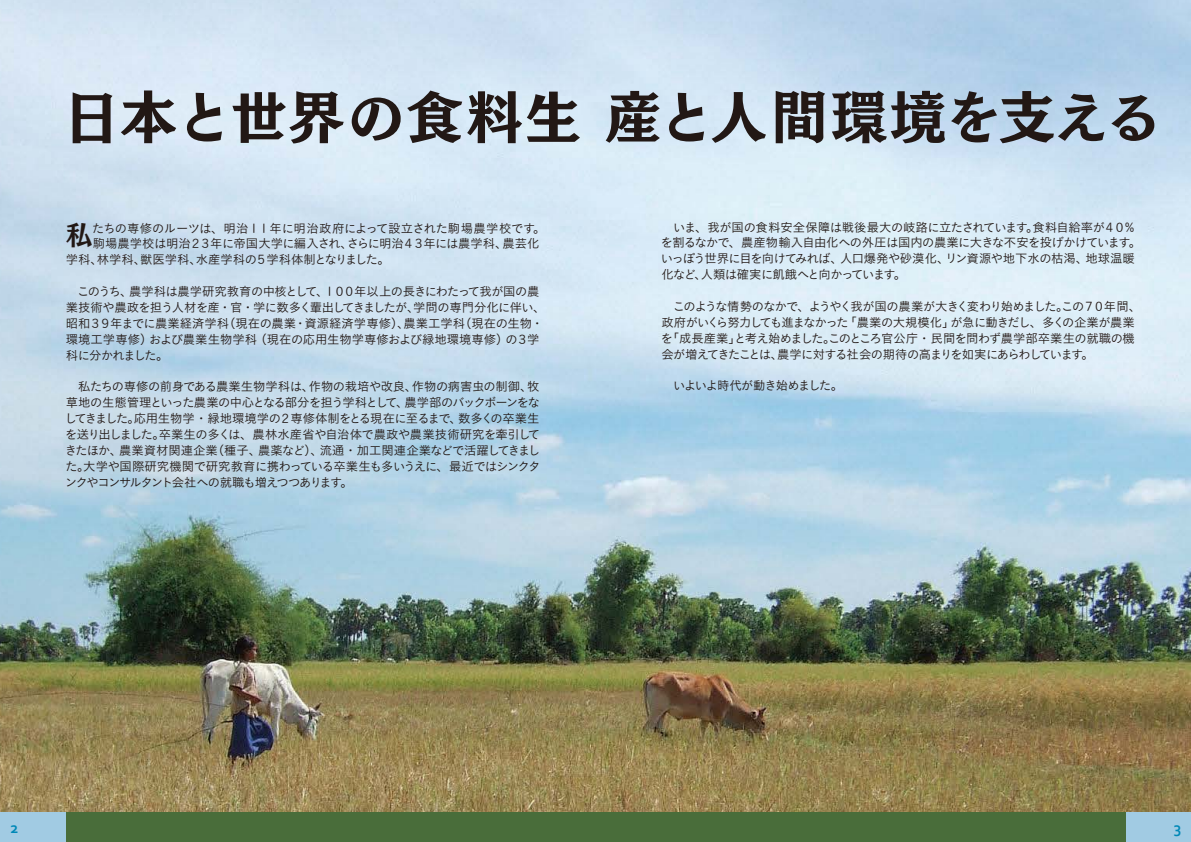
<style>
.page{position:relative;width:1191px;height:842px;background:#fff}
.page>*{position:absolute;margin:0;border:0;box-sizing:border-box;transform-origin:0 0}
.t1{font:56px "Mode Min B Large Std E";letter-spacing:.015em;color:#221815}
.t2{font:26.8px "Mode Min B Large Std B";color:#221815}
.t3{font:700 16px "Corbel";color:#0088b7}
.t4{font:12.4px/15.9px "Koburina Go Std W3";letter-spacing:-.05em;color:#221815}
.t5{font:12.4px "Koburina Go Std W3";letter-spacing:-.025em;color:#221815}
.t6{font:12.4px "Koburina Go Std W3";color:#221815}
.t7{font:12.4px "Koburina Go Std W3";letter-spacing:-.09em;color:#221815}
</style>
<div class="page">
<img style="left:0;top:0;width:1191px;height:813px">
<div style="left:0;top:813px;width:1191px;height:29px;background:#496d3a"></div>
<div style="left:0;top:813px;width:66px;height:29px;background:#a1cbe3"></div>
<div style="left:1126px;top:813px;width:65px;height:29px;background:#a1cbe3"></div>
<p class="t1" style="left:64px;top:70px;width:1099px">日本と世界の食料生産と人間環境を支える</p>
<p class="t2" style="left:66px;top:213px;width:28px">私</p>
<p class="t5" style="left:92px;top:218px;width:455px">たちの専修のルーツは、明治１１年に明治政府によって設立された駒場農学校です。</p>
<p class="t4" style="left:93px;top:236px;width:448px">駒場農学校は明治２３年に帝国大学に編入され、さらに明治４３年には農学科、農芸化</p>
<p class="t6" style="left:66px;top:250px;width:325px">学科、林学科、獣医学科、水産学科の５学科体制となりました。</p>
<p class="t4" style="left:66px;top:283px;width:481px">　このうち、農学科は農学研究教育の中核として、１００年以上の長きにわたって我が国の農業技術や農政を担う人材を産・官・学に数多く輩出してきましたが、学問の専門分化に伴い、昭和３９年までに農業経済学科（現在の農業・資源経済学専修）、農業工学科（現在の生物・環境工学専修）および農業生物学科（現在の応用生物学専修および緑地環境専修）の３学科に分かれました。</p>
<p class="t4" style="left:65px;top:379px;width:477px;text-align:justify">　私たちの専修の前身である農業生物学科は、作物の栽培や改良、作物の病害虫の制御、牧草地の生態管理といった農業の中心となる部分を担う学科として、農学部のバックボーンをなしてきました。応用生物学・緑地環境学の２専修体制をとる現在に至るまで、数多くの卒業生を送り出しました。卒業生の多くは、農林水産省や自治体で農政や農業技術研究を牽引してきたほか、農業資材関連企業（種子、農薬など）、流通・加工関連企業などで活躍してきました。大学や国際研究機関で研究教育に携わっている卒業生も多いうえに、最近ではシンクタンクやコンサルタント会社への就職も増えつつあります。</p>
<p class="t4" style="left:661px;top:219px;width:482px">　いま、我が国の食料安全保障は戦後最大の岐路に立たされています。食料自給率が４０％を割るなかで、農産物輸入自由化への外圧は国内の農業に大きな不安を投げかけています。いっぽう世界に目を向けてみれば、人口爆発や砂漠化、リン資源や地下水の枯渇、地球温暖化など、人類は確実に飢餓へと向かっています。</p>
<p class="t4" style="left:661px;top:298px;width:482px">　このような情勢のなかで、ようやく我が国の農業が大きく変わり始めました。この７０年間、政府がいくら努力しても進まなかった「農業の大規模化」が急に動きだし、多くの企業が農業を「成長産業」と考え始めました。このところ官公庁・民間を問わず農学部卒業生の就職の機会が増えてきたことは、農学に対する社会の期待の高まりを如実にあらわしています。</p>
<p class="t7" style="left:661px;top:376px;width:183px">　いよいよ時代が動き始めました。</p>
<p class="t3" style="left:10px;top:818px;width:9px">2</p>
<p class="t3" style="left:1173px;top:818px;width:9px">3</p>
</div>
